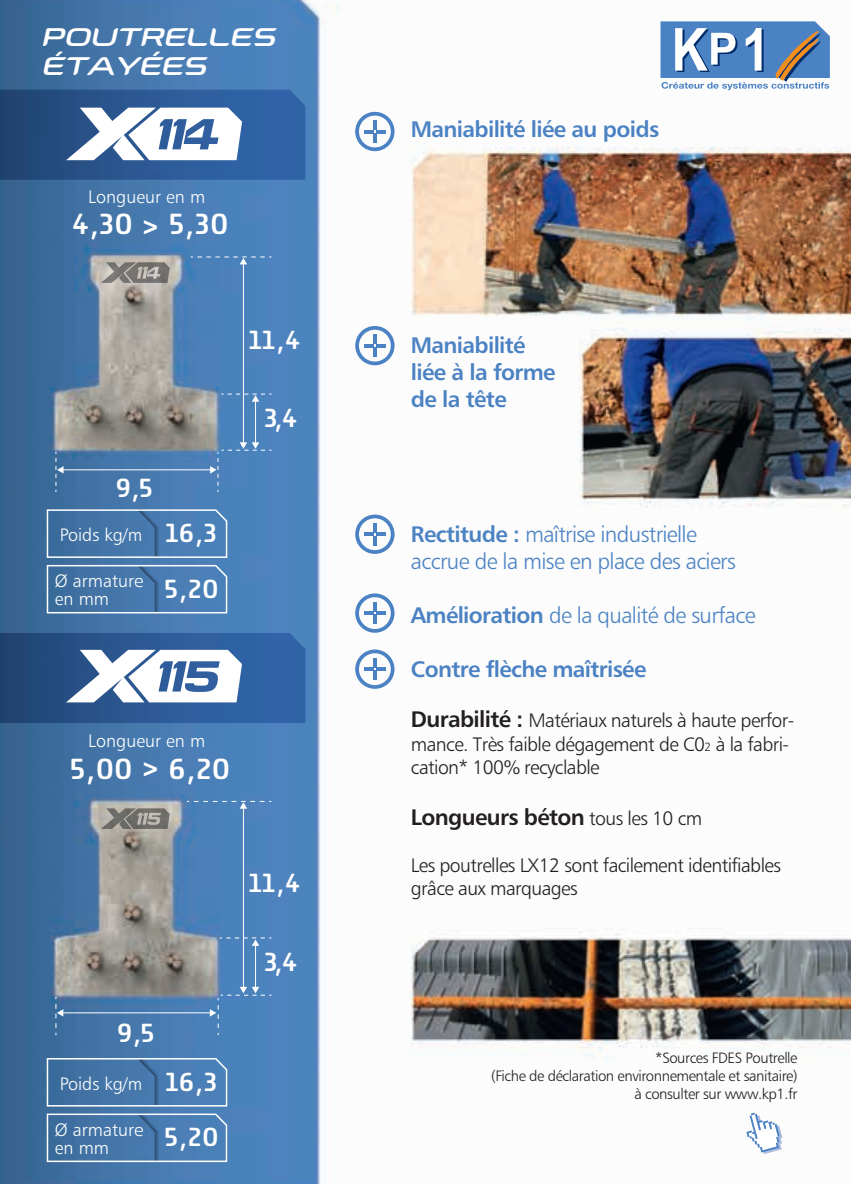
<style>
.page{position:relative;width:851px;height:1184px;background:#fff}
.page>*{position:absolute;margin:0;border:0;box-sizing:border-box;transform-origin:0 0}
.t1{font:30px "Dieselis Sans Two";color:#fff}
.t2{font:27px "Dieselis Sans Two";color:#fff}
.t3{font:27px/28.5px "Snowslider Italique";letter-spacing:-.03em;color:#fff}
.t4{font:22.5px/27px "Humanist 777 BT Light B";letter-spacing:-.03em;color:#4b82c3}
.t5{font:22.5px/27px "Humanist 777 BT Bold B";letter-spacing:-.03em;color:#4b82c3}
.t6{font:22.5px "Humanist 777 BT Bold B";letter-spacing:-.03em;color:#231f20}
.t7{font:19.5px/23.4px "Humanist 777 BT Light B";letter-spacing:-.03em;color:#231f20}
.t8{font:18px/18px "Humanist 777 BT Light B";color:#fff}
.t9{font:15px/18px "Humanist 777 BT Light B";letter-spacing:-.03em;color:#231f20;text-align:right}
.s1{font-family:"Dieselis Sans Two";font-size:27px}
.s2{font-family:"Humanist 777 BT Bold B"}
.s3{font-family:"Humanist 777 BT Bold B";font-size:22.5px}
.s4{font-size:12px}
.s5{font-family:"Humanist 777 BT Light B";font-size:19.5px}
</style>
<div class="page">
<img style="left:0;top:0;width:851px;height:1183px">
<svg style="left:355px;top:112px;width:39px;height:39px"></svg>
<svg style="left:355px;top:326px;width:39px;height:39px"></svg>
<svg style="left:355px;top:514px;width:39px;height:40px"></svg>
<svg style="left:355px;top:593px;width:39px;height:39px"></svg>
<svg style="left:355px;top:649px;width:39px;height:39px"></svg>
<svg style="left:746px;top:1112px;width:36px;height:41px"></svg>
<hr style="left:62px;top:469px;width:149px;height:1px;background:#fff">
<svg style="left:56px;top:451px;width:8px;height:41px"></svg>
<hr style="left:243px;top:263px;width:1px;height:180px;background:#fff">
<svg style="left:191px;top:256px;width:80px;height:8px"></svg>
<hr style="left:255px;top:400px;width:1px;height:43px;background:#fff">
<svg style="left:221px;top:393px;width:50px;height:8px"></svg>
<svg style="left:210px;top:442px;width:61px;height:50px;background:#5487bd"></svg>
<hr style="left:62px;top:1012px;width:149px;height:1px;background:#fff">
<svg style="left:56px;top:996px;width:7px;height:38px"></svg>
<hr style="left:243px;top:807px;width:1px;height:180px;background:#fff">
<svg style="left:187px;top:801px;width:84px;height:7px"></svg>
<hr style="left:255px;top:944px;width:1px;height:43px;background:#fff">
<svg style="left:220px;top:937px;width:51px;height:8px"></svg>
<svg style="left:210px;top:986px;width:61px;height:48px;background:#5388bd"></svg>
<svg style="left:46px;top:508px;width:182px;height:50px;background:#5281b1"></svg>
<svg style="left:46px;top:564px;width:182px;height:50px;background:#5281b1"></svg>
<svg style="left:46px;top:1057px;width:182px;height:105px;background:#5180b0"></svg>
<svg style="left:0;top:90px;width:305px;height:90px"></svg>
<svg style="left:0;top:633px;width:305px;height:90px"></svg>
<svg style="left:101px;top:262px;width:69px;height:21px"></svg>
<svg style="left:101px;top:808px;width:69px;height:20px"></svg>
<svg style="left:660px;top:21px;width:169px;height:69px"></svg>
<h2 class="t3" style="left:43px;top:22px;width:236px">POUTRELLES<br>ÉTAYÉES</h2>
<p class="t8" style="left:88px;top:188px;width:118px">Longueur en m</p>
<h1 class="t1" style="left:72px;top:207px;width:158px">4,30 &gt; 5,30</h1>
<h2 class="t2" style="left:115px;top:473px;width:39px">9,5</h2>
<p class="t8" style="left:60px;top:525px;width:159px">Poids kg/m <span class="s1">16,3</span></p>
<h2 class="t2" style="left:164px;top:573px;width:56px">5,20</h2>
<p class="t8" style="left:55px;top:571px;width:89px">Ø armature en mm</p>
<h2 class="t2" style="left:249px;top:325px;width:53px">11,4</h2>
<h2 class="t2" style="left:264px;top:403px;width:35px">3,4</h2>
<p class="t8" style="left:88px;top:731px;width:118px">Longueur en m</p>
<h1 class="t1" style="left:70px;top:752px;width:162px">5,00 &gt; 6,20</h1>
<h2 class="t2" style="left:117px;top:1018px;width:39px">9,5</h2>
<p class="t8" style="left:60px;top:1074px;width:159px">Poids kg/m <span class="s1">16,3</span></p>
<h2 class="t2" style="left:164px;top:1121px;width:56px">5,20</h2>
<p class="t8" style="left:55px;top:1119px;width:89px">Ø armature en mm</p>
<h2 class="t2" style="left:249px;top:867px;width:53px">11,4</h2>
<h2 class="t2" style="left:264px;top:947px;width:35px">3,4</h2>
<p class="t5" style="left:411px;top:115px;width:250px">Maniabilité liée au poids</p>
<p class="t5" style="left:411px;top:331px;width:146px">Maniabilité liée à la forme de la tête</p>
<p class="t4" style="left:411px;top:520px;width:326px"><span class="s2">Rectitude :</span> maîtrise industrielle accrue de la mise en place des aciers</p>
<p class="t4" style="left:411px;top:601px;width:346px"><span class="s2">Amélioration</span> de la qualité de surface</p>
<p class="t5" style="left:411px;top:655px;width:237px">Contre flèche maîtrisée</p>
<p class="t7" style="left:411px;top:708px;width:385px"><span class="s3">Durabilité :</span> Matériaux naturels à haute perfor&shy;mance. Très faible dégagement de C0<span class="s4">2</span> à la fabri&shy;cation* 100% recyclable</p>
<p class="t6" style="left:411px;top:802px;width:293px">Longueurs béton <span class="s5">tous les 10 cm</span></p>
<p class="t7" style="left:411px;top:852px;width:371px">Les poutrelles LX12 sont facilement identifiables grâce aux marquages</p>
<p class="t9" style="left:491px;top:1047px;width:308px">*Sources FDES Poutrelle<br>(Fiche de déclaration environnementale et sanitaire) à consulter sur www.kp1.fr</p>
</div>
